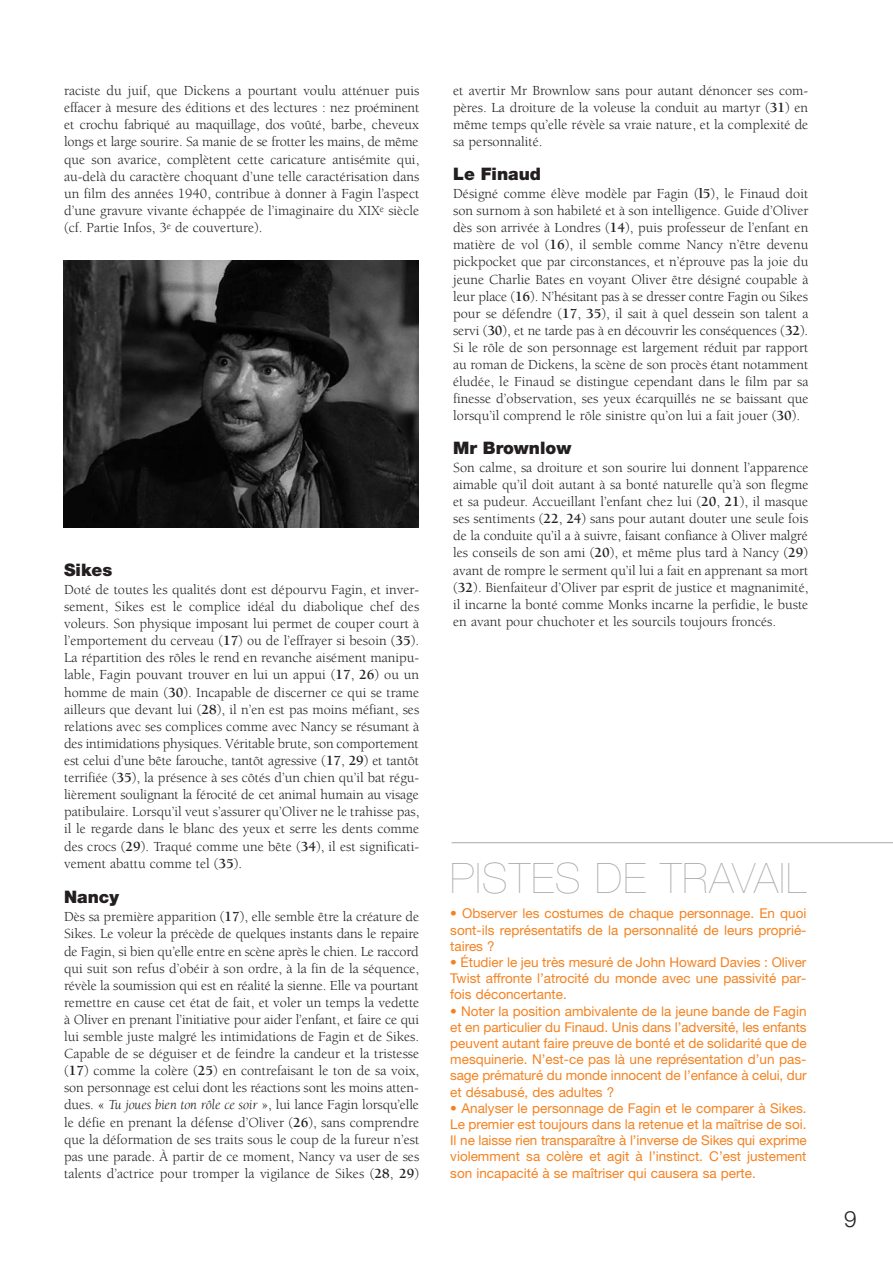
<style>
.page{position:relative;width:893px;height:1263px;background:#fff}
.page>*{position:absolute;margin:0;border:0;box-sizing:border-box;transform-origin:0 0}
.t1{font:200 42px "Helvetica Neue";letter-spacing:.03em;color:#a8a9ad}
.t2{font:300 22.5px "Helvetica Neue";color:#231f20}
.t3{font:900 17.25px "Helvetica Neue";color:#231f20}
.t4{font:14.25px/17.1px "Berkeley";color:#231f20;text-align:justify}
.t5{font:13.5px/16.2px "Helvetica Neue";color:#f58220;text-align:justify}
.s1{font-weight:700}
.s2{font-style:italic}
</style>
<div class="page">
<img style="left:64px;top:261px;width:355px;height:267px">
<hr style="left:452px;top:842px;width:441px;height:1px;background:#a8a9ad">
<p class="t4" style="left:64px;top:83px;width:357px">raciste du juif, que Dickens a pourtant voulu atténuer puis effacer à mesure des éditions et des lectures : nez proéminent et crochu fabriqué au maquillage, dos voûté, barbe, cheveux longs et large sourire. Sa manie de se frotter les mains, de même que son avarice, complètent cette caricature antisémite qui, au-delà du caractère choquant d’une telle caractérisation dans un film des années 1940, contribue à donner à Fagin l’aspect d’une gravure vivante échappée de l’imaginaire du XIX<sup>e</sup> siècle (cf. Partie Infos, 3<sup>e</sup> de couverture).</p>
<p class="t3" style="left:64px;top:563px;width:50px">Sikes</p>
<p class="t4" style="left:64px;top:582px;width:357px">Doté de toutes les qualités dont est dépourvu Fagin, et inver&shy;sement, Sikes est le complice idéal du diabolique chef des voleurs. Son physique imposant lui permet de couper court à l’emportement du cerveau (<span class="s1">17</span>) ou de l’effrayer si besoin (<span class="s1">35</span>).<br>La répartition des rôles le rend en revanche aisément manipu&shy;lable, Fagin pouvant trouver en lui un appui (<span class="s1">17</span>, <span class="s1">26</span>) ou un homme de main (<span class="s1">30</span>). Incapable de discerner ce qui se trame ailleurs que devant lui (<span class="s1">28</span>), il n’en est pas moins méfiant, ses relations avec ses complices comme avec Nancy se résumant à des intimidations physiques. Véritable brute, son comportement est celui d’une bête farouche, tantôt agressive (<span class="s1">17</span>, <span class="s1">29</span>) et tantôt terrifiée (<span class="s1">35</span>), la présence à ses côtés d’un chien qu’il bat régu&shy;lièrement soulignant la férocité de cet animal humain au visage patibulaire. Lorsqu’il veut s’assurer qu’Oliver ne le trahisse pas, il le regarde dans le blanc des yeux et serre les dents comme des crocs (<span class="s1">29</span>). Traqué comme une bête (<span class="s1">34</span>), il est significati&shy;vement abattu comme tel (<span class="s1">35</span>).</p>
<p class="t3" style="left:64px;top:890px;width:56px">Nancy</p>
<p class="t4" style="left:64px;top:909px;width:357px">Dès sa première apparition (<span class="s1">17</span>), elle semble être la créature de Sikes. Le voleur la précède de quelques instants dans le repaire de Fagin, si bien qu’elle entre en scène après le chien. Le raccord qui suit son refus d’obéir à son ordre, à la fin de la séquence, révèle la soumission qui est en réalité la sienne. Elle va pourtant remettre en cause cet état de fait, et voler un temps la vedette à Oliver en prenant l’initiative pour aider l’enfant, et faire ce qui lui semble juste malgré les intimidations de Fagin et de Sikes.<br>Capable de se déguiser et de feindre la candeur et la tristesse (<span class="s1">17</span>) comme la colère (<span class="s1">25</span>) en contrefaisant le ton de sa voix, son personnage est celui dont les réactions sont les moins atten&shy;dues. « <span class="s2">Tu joues bien ton rôle ce soir</span> », lui lance Fagin lorsqu’elle le défie en prenant la défense d’Oliver (<span class="s1">26</span>), sans comprendre que la déformation de ses traits sous le coup de la fureur n’est pas une parade. À partir de ce moment, Nancy va user de ses talents d’actrice pour tromper la vigilance de Sikes (<span class="s1">28</span>, <span class="s1">29</span>)</p>
<p class="t4" style="left:453px;top:83px;width:357px">et avertir Mr Brownlow sans pour autant dénoncer ses com&shy;pères. La droiture de la voleuse la conduit au martyr (<span class="s1">31</span>) en même temps qu’elle révèle sa vraie nature, et la complexité de sa personnalité.</p>
<p class="t3" style="left:453px;top:167px;width:89px">Le Finaud</p>
<p class="t4" style="left:453px;top:186px;width:357px">Désigné comme élève modèle par Fagin (<span class="s1">l5</span>), le Finaud doit son surnom à son habileté et à son intelligence. Guide d’Oliver dès son arrivée à Londres (<span class="s1">14</span>), puis professeur de l’enfant en matière de vol (<span class="s1">16</span>), il semble comme Nancy n’être devenu pickpocket que par circonstances, et n’éprouve pas la joie du jeune Charlie Bates en voyant Oliver être désigné coupable à leur place (<span class="s1">16</span>). N’hésitant pas à se dresser contre Fagin ou Sikes pour se défendre (<span class="s1">17</span>, <span class="s1">35</span>), il sait à quel dessein son talent a servi (<span class="s1">30</span>), et ne tarde pas à en découvrir les conséquences (<span class="s1">32</span>).<br>Si le rôle de son personnage est largement réduit par rapport au roman de Dickens, la scène de son procès étant notamment éludée, le Finaud se distingue cependant dans le film par sa finesse d’observation, ses yeux écarquillés ne se baissant que lorsqu’il comprend le rôle sinistre qu’on lui a fait jouer (<span class="s1">30</span>).</p>
<p class="t3" style="left:453px;top:441px;width:120px">Mr Brownlow</p>
<p class="t4" style="left:453px;top:460px;width:357px">Son calme, sa droiture et son sourire lui donnent l’apparence aimable qu’il doit autant à sa bonté naturelle qu’à son flegme et sa pudeur. Accueillant l’enfant chez lui (<span class="s1">20</span>, <span class="s1">21</span>), il masque ses sentiments (<span class="s1">22</span>, <span class="s1">24</span>) sans pour autant douter une seule fois de la conduite qu’il a à suivre, faisant confiance à Oliver malgré les conseils de son ami (<span class="s1">20</span>), et même plus tard à Nancy (<span class="s1">29</span>) avant de rompre le serment qu’il lui a fait en apprenant sa mort (<span class="s1">32</span>). Bienfaiteur d’Oliver par esprit de justice et magnanimité, il incarne la bonté comme Monks incarne la perfidie, le buste en avant pour chuchoter et les sourcils toujours froncés.</p>
<h1 class="t1" style="left:450px;top:863px;width:358px">PISTES DE TRAVAIL</h1>
<p class="t5" style="left:450px;top:907px;width:358px">• Observer les costumes de chaque personnage. En quoi sont-ils représentatifs de la personnalité de leurs proprié&shy;taires ?</p>
<p class="t5" style="left:450px;top:955px;width:358px">• Étudier le jeu très mesuré de John Howard Davies : Oliver Twist affronte l’atrocité du monde avec une passivité par&shy;fois déconcertante.</p>
<p class="t5" style="left:450px;top:1004px;width:358px">• Noter la position ambivalente de la jeune bande de Fagin et en particulier du Finaud. Unis dans l’adversité, les enfants peuvent autant faire preuve de bonté et de solidarité que de mesquinerie. N’est-ce pas là une représentation d’un pas&shy;sage prématuré du monde innocent de l’enfance à celui, dur et désabusé, des adultes ?</p>
<p class="t5" style="left:450px;top:1101px;width:358px">• Analyser le personnage de Fagin et le comparer à Sikes.<br>Le premier est toujours dans la retenue et la maîtrise de soi.<br>Il ne laisse rien transparaître à l’inverse de Sikes qui exprime violemment sa colère et agit à l’instinct. C’est justement son incapacité à se maîtriser qui causera sa perte.</p>
<h2 class="t2" style="left:844px;top:1211px;width:14px">9</h2>
</div>
